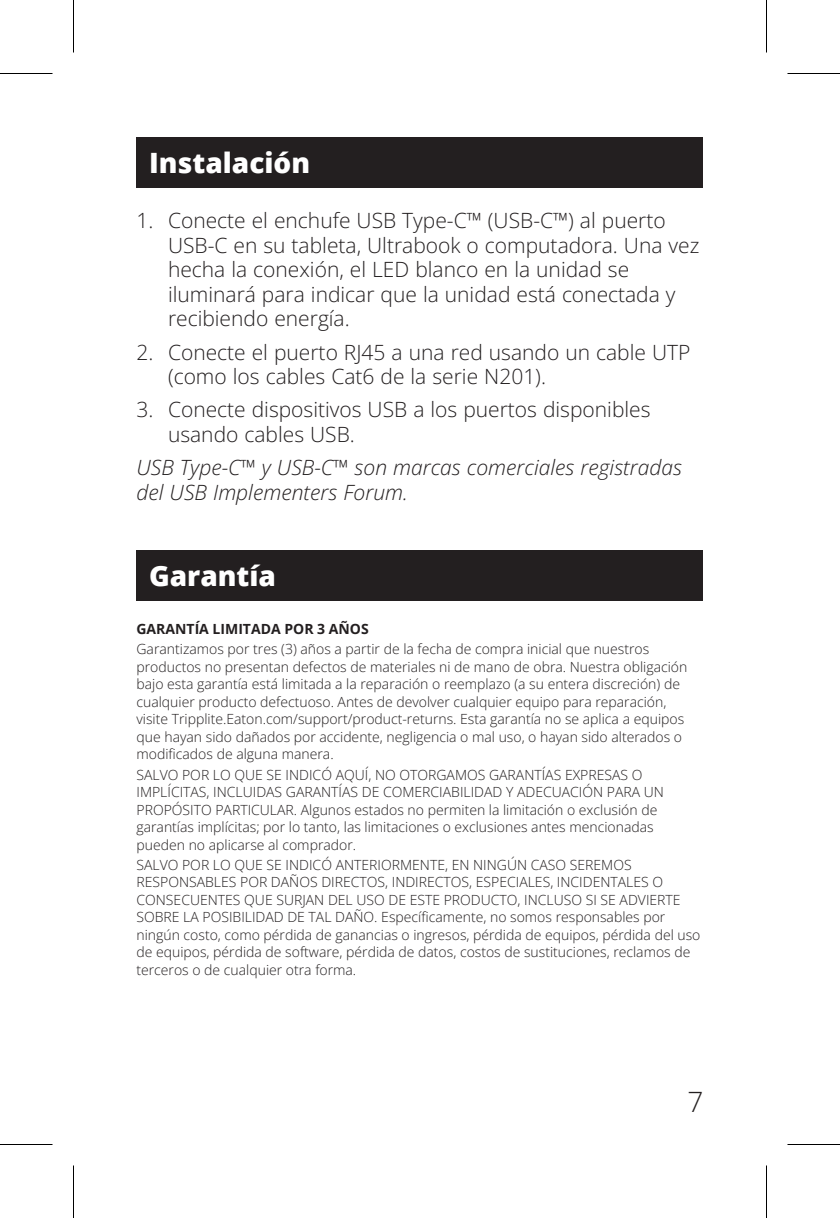
<style>
.page{position:relative;width:840px;height:1218px;background:#fff}
.page>*{position:absolute;margin:0;border:0;box-sizing:border-box;transform-origin:0 0}
.t1{font:800 28px "Open Sans";color:#fff}
.t2{font:28px "Open Sans";color:#231f20}
.t3{font:21px/24.5px "Open Sans";color:#231f20}
.t4{font:italic 21px/24.5px "Open Sans";color:#231f20}
.t5{font:14px/17.5px "Open Sans";color:#231f20}
.t6{font:700 14px "Open Sans";color:#231f20}
</style>
<div class="page">
<div style="left:136px;top:137px;width:567px;height:50px;background:#231f20"></div>
<div style="left:136px;top:550px;width:567px;height:50px;background:#231f20"></div>
<hr style="left:0;top:73px;width:52px;height:1px;background:#000">
<hr style="left:788px;top:73px;width:52px;height:1px;background:#000">
<hr style="left:0;top:1144px;width:52px;height:1px;background:#000">
<hr style="left:788px;top:1144px;width:52px;height:1px;background:#000">
<hr style="left:73px;top:0;width:1px;height:52px;background:#000">
<hr style="left:73px;top:1166px;width:1px;height:52px;background:#000">
<hr style="left:766px;top:0;width:1px;height:52px;background:#000">
<hr style="left:766px;top:1166px;width:1px;height:52px;background:#000">
<p class="t1" style="left:149px;top:142px;width:163px">Instalación</p>
<p class="t3" style="left:168px;top:208px;width:533px;text-indent:-32px">1. Conecte el enchufe USB Type-C™ (USB-C™) al puerto USB-C en su tableta, Ultrabook o computadora. Una vez hecha la conexión, el LED blanco en la unidad se iluminará para indicar que la unidad está conectada y recibiendo energía.</p>
<p class="t3" style="left:168px;top:339px;width:524px;text-indent:-32px">2. Conecte el puerto RJ45 a una red usando un cable UTP (como los cables Cat6 de la serie N201).</p>
<p class="t3" style="left:168px;top:397px;width:484px;text-indent:-32px">3. Conecte dispositivos USB a los puertos disponibles usando cables USB.</p>
<p class="t4" style="left:136px;top:455px;width:547px">USB Type-C™ y USB-C™ son marcas comerciales registradas del USB Implementers Forum.</p>
<p class="t1" style="left:149px;top:554px;width:128px">Garantía</p>
<p class="t6" style="left:136px;top:620px;width:234px">GARANTÍA LIMITADA POR 3 AÑOS</p>
<p class="t5" style="left:136px;top:640px;width:552px">Garantizamos por tres (3) años a partir de la fecha de compra inicial que nuestros productos no presentan defectos de materiales ni de mano de obra. Nuestra obligación bajo esta garantía está limitada a la reparación o reemplazo (a su entera discreción) de cualquier producto defectuoso. Antes de devolver cualquier equipo para reparación, visite Tripplite.Eaton.com/support/product-returns. Esta garantía no se aplica a equipos que hayan sido dañados por accidente, negligencia o mal uso, o hayan sido alterados o modificados de alguna manera.</p>
<p class="t5" style="left:136px;top:765px;width:529px">SALVO POR LO QUE SE INDICÓ AQUÍ, NO OTORGAMOS GARANTÍAS EXPRESAS O IMPLÍCITAS, INCLUIDAS GARANTÍAS DE COMERCIABILIDAD Y ADECUACIÓN PARA UN PROPÓSITO PARTICULAR. Algunos estados no permiten la limitación o exclusión de garantías implícitas; por lo tanto, las limitaciones o exclusiones antes mencionadas pueden no aplicarse al comprador.</p>
<p class="t5" style="left:136px;top:855px;width:566px">SALVO POR LO QUE SE INDICÓ ANTERIORMENTE, EN NINGÚN CASO SEREMOS RESPONSABLES POR DAÑOS DIRECTOS, INDIRECTOS, ESPECIALES, INCIDENTALES O CONSECUENTES QUE SURJAN DEL USO DE ESTE PRODUCTO, INCLUSO SI SE ADVIERTE SOBRE LA POSIBILIDAD DE TAL DAÑO. Específicamente, no somos responsables por ningún costo, como pérdida de ganancias o ingresos, pérdida de equipos, pérdida del uso de equipos, pérdida de software, pérdida de datos, costos de sustituciones, reclamos de terceros o de cualquier otra forma.</p>
<h1 class="t2" style="left:688px;top:1083px;width:17px">7</h1>
</div>
